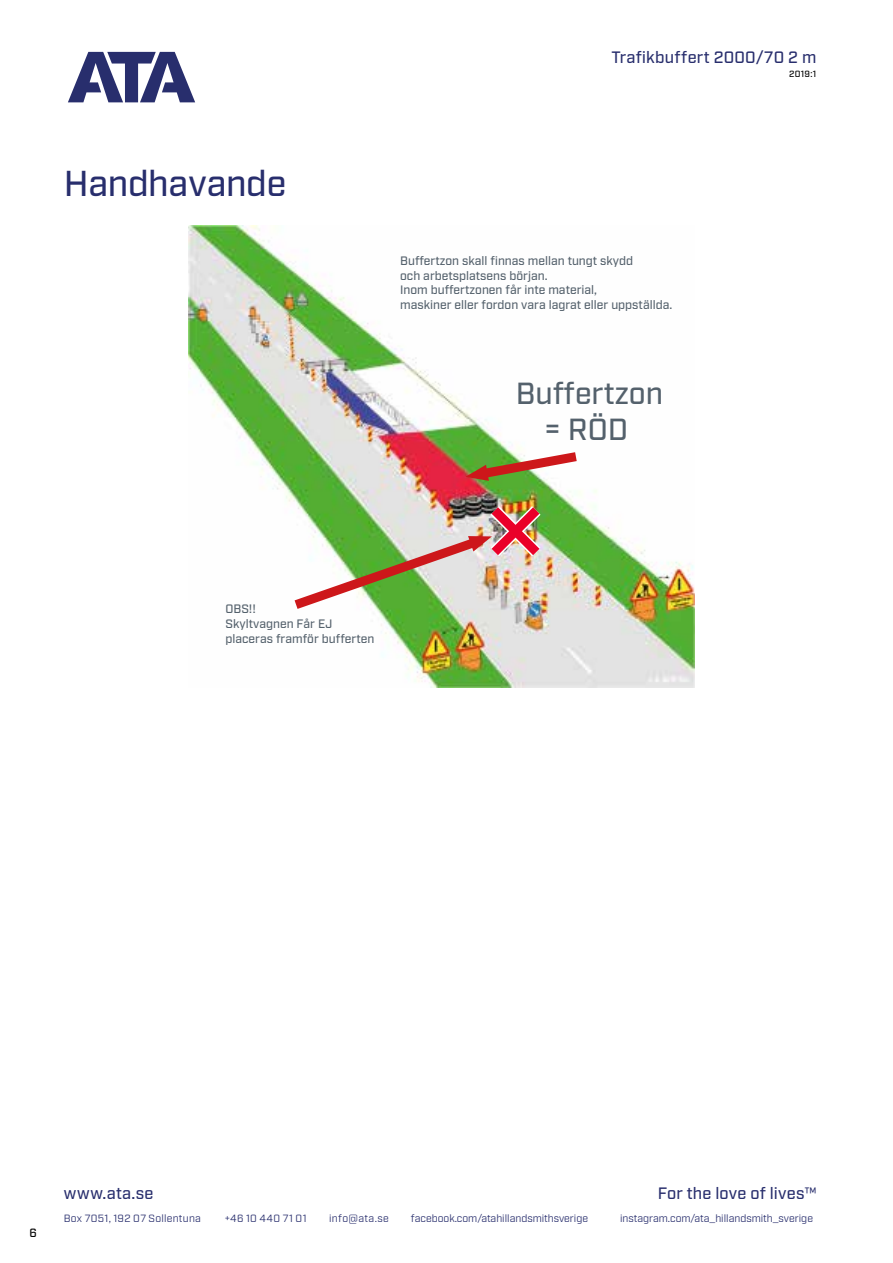
<style>
.page{position:relative;width:893px;height:1263px;background:#fff}
.page>*{position:absolute;margin:0;border:0;box-sizing:border-box;transform-origin:0 0}
.t1{font:500 36px "Industry";letter-spacing:-.01em;color:#282e6d}
.t2{font:500 30.45px/36.6px "Industry";color:#54616c;text-align:center}
.t3{font:500 16.5px "Industry";letter-spacing:.015em;color:#282e6d}
.t4{font:500 12.15px/14.7px "Industry";color:#54616c}
.t5{font:500 12px "Industry";color:#000}
.t6{font:10.5px "Industry";color:#282e6d}
.t7{font:10.5px "Industry";letter-spacing:.03em;color:#282e6d}
.t8{font:10.5px "Industry";letter-spacing:.045em;color:#282e6d}
.t9{font:10.5px "Industry";letter-spacing:.035em;color:#282e6d}
.t10{font:500 9px "Industry";color:#000}
</style>
<div class="page">
<svg style="left:68px;top:52px;width:127px;height:50px"></svg>
<img style="left:188px;top:225px;width:506px;height:462px">
<img style="left:183px;top:231px;width:507px;height:1px">
<svg style="left:465px;top:446px;width:121px;height:39px"></svg>
<img style="left:285px;top:493px;width:268px;height:123px">
<h1 class="t1" style="left:64px;top:162px;width:224px">Handhavande</h1>
<h3 class="t3" style="left:612px;top:48px;width:206px">Trafikbuffert 2000/70 2 m</h3>
<p class="t10" style="left:789px;top:68px;width:29px">2019:1</p>
<p class="t4" style="left:400px;top:254px;width:274px">Buffertzon skall finnas mellan tungt skydd<br>och arbetsplatsens början.<br>Inom buffertzonen får inte material,<br>maskiner eller fordon vara lagrat eller uppställda.</p>
<h2 class="t2" style="left:516px;top:376px;width:149px">Buffertzon = RÖD</h2>
<p class="t4" style="left:225px;top:602px;width:150px">OBS!!<br>Skyltvagnen Får EJ placeras framför bufferten</p>
<p class="t5" style="left:29px;top:1226px;width:9px">6</p>
<h3 class="t3" style="left:64px;top:1183px;width:91px">www.ata.se</h3>
<h3 class="t3" style="left:658px;top:1184px;width:160px">For the love of lives™</h3>
<p class="t7" style="left:64px;top:1212px;width:139px">Box 7051, 192 07 Sollentuna</p>
<p class="t8" style="left:225px;top:1212px;width:83px">+46 10 440 71 01</p>
<p class="t9" style="left:329px;top:1212px;width:61px">info@ata.se</p>
<p class="t6" style="left:411px;top:1212px;width:179px">facebook.com/atahillandsmithsverige</p>
<p class="t6" style="left:620px;top:1212px;width:194px">instagram.com/ata_hillandsmith_sverige</p>
</div>
